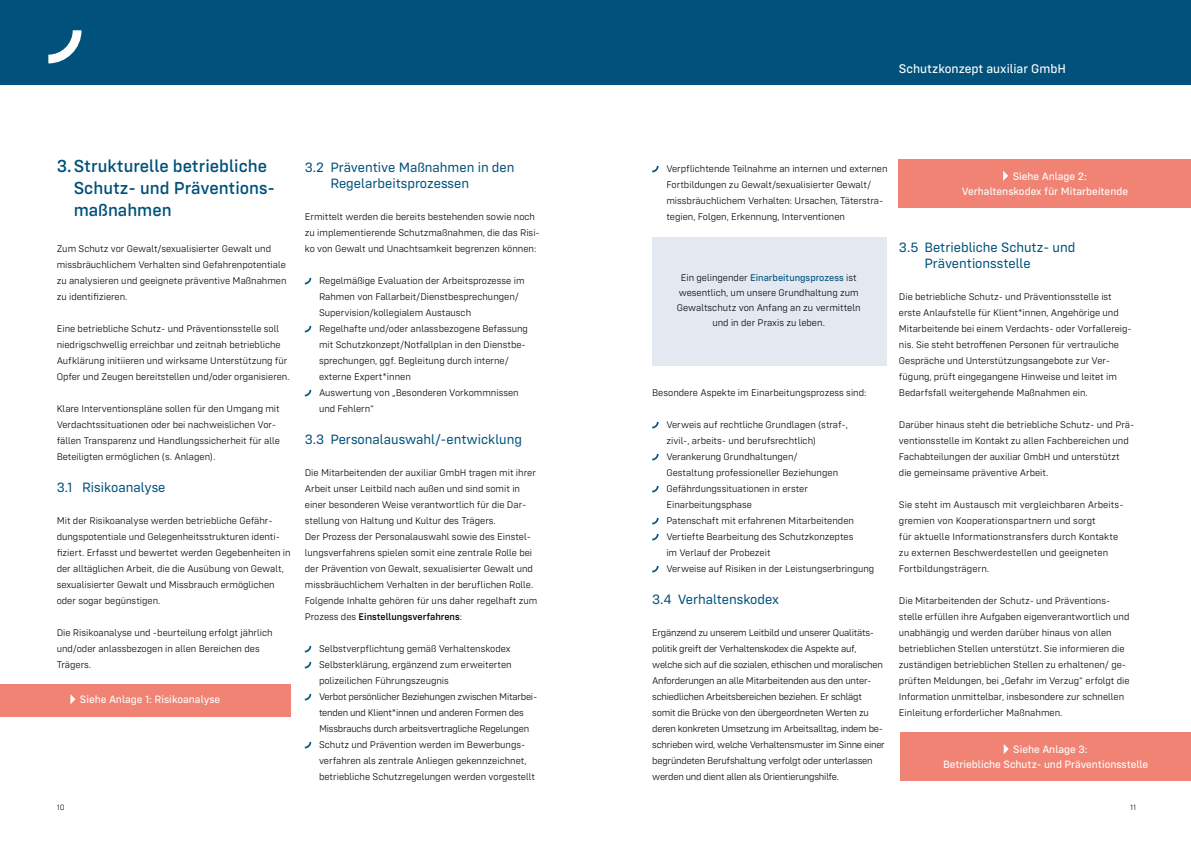
<style>
.page{position:relative;width:1191px;height:842px;background:#fff}
.page>*{position:absolute;margin:0;border:0;box-sizing:border-box;transform-origin:0 0}
.t1{font:500 18px/22px "Config Rounded";color:#00517b}
.t2{font:14px/16px "Config Rounded";color:#00517b}
.t3{font:13px "Config Rounded Text";color:#fff}
.t4{font:11px/15px "Config Rounded Text";color:#fff}
.t5{font:300 10px/16px "Config Rounded";color:#000}
.t6{font:300 10px/16px "Config Rounded";letter-spacing:-.02em;color:#000}
.t7{font:10px "Config Rounded Text";color:#00517b}
.t8{font:300 8px "Config Rounded";color:#000}
.s1{font-weight:500}
.s2{font-family:"Config Rounded";font-weight:300;color:#000}
</style>
<div class="page">
<div style="left:900px;top:733px;width:291px;height:48px;background:#f08373"></div>
<svg style="left:1003px;top:744px;width:5px;height:10px"></svg>
<div style="left:899px;top:159px;width:292px;height:48px;background:#f08373"></div>
<svg style="left:1003px;top:171px;width:5px;height:10px"></svg>
<div style="left:0;top:684px;width:291px;height:32px;background:#f08373"></div>
<svg style="left:70px;top:694px;width:5px;height:10px"></svg>
<div style="left:0;top:0;width:1191px;height:85px;background:#00517b"></div>
<svg style="left:48px;top:30px;width:33px;height:33px"></svg>
<svg style="left:652px;top:166px;width:6px;height:6px"></svg>
<svg style="left:652px;top:422px;width:6px;height:6px"></svg>
<svg style="left:652px;top:454px;width:6px;height:6px"></svg>
<svg style="left:652px;top:486px;width:6px;height:6px"></svg>
<svg style="left:652px;top:518px;width:6px;height:6px"></svg>
<svg style="left:652px;top:534px;width:6px;height:6px"></svg>
<svg style="left:652px;top:566px;width:6px;height:6px"></svg>
<svg style="left:305px;top:278px;width:6px;height:6px"></svg>
<svg style="left:305px;top:326px;width:6px;height:6px"></svg>
<svg style="left:305px;top:390px;width:6px;height:6px"></svg>
<svg style="left:305px;top:646px;width:6px;height:6px"></svg>
<svg style="left:305px;top:662px;width:6px;height:6px"></svg>
<svg style="left:305px;top:694px;width:6px;height:6px"></svg>
<svg style="left:305px;top:742px;width:6px;height:6px"></svg>
<div style="left:652px;top:238px;width:235px;height:128px;background:#e4e9f1"></div>
<h1 class="t1" style="left:74px;top:155px;width:203px;text-indent:-17px">3.Strukturelle betriebliche<br>Schutz- und Präventions&shy;maßnahmen</h1>
<p class="t5" style="left:57px;top:241px;width:231px">Zum Schutz vor Gewalt/sexualisierter Gewalt und missbräuchlichem Verhalten sind Gefahrenpotentiale zu analysieren und geeignete präventive Maßnahmen zu identifizieren.</p>
<p class="t5" style="left:57px;top:321px;width:234px">Eine betriebliche Schutz- und Präventionsstelle soll niedrigschwellig erreichbar und zeitnah betriebliche Aufklärung initiieren und wirksame Unterstützung für Opfer und Zeugen bereitstellen und/oder organisieren.</p>
<p class="t5" style="left:57px;top:401px;width:225px">Klare Interventionspläne sollen für den Umgang mit Verdachtssituationen oder bei nachweislichen Vor&shy;fällen Transparenz und Handlungssicherheit für alle Beteiligten ermöglichen (s. Anlagen).</p>
<h2 class="t2" style="left:57px;top:480px;width:110px">3.1 Risikoanalyse</h2>
<p class="t5" style="left:57px;top:513px;width:235px">Mit der Risikoanalyse werden betriebliche Gefähr&shy;dungspotentiale und Gelegenheitsstrukturen identi&shy;fiziert. Erfasst und bewertet werden Gegebenheiten in der alltäglichen Arbeit, die die Ausübung von Gewalt, sexualisierter Gewalt und Missbrauch ermöglichen oder sogar begünstigen.</p>
<p class="t5" style="left:57px;top:625px;width:217px">Die Risikoanalyse und -beurteilung erfolgt jährlich und/oder anlassbezogen in allen Bereichen des<br>Trägers.</p>
<p class="t4" style="left:80px;top:692px;width:142px">Siehe Anlage 1: Risikoanalyse</p>
<h2 class="t2" style="left:330px;top:160px;width:186px;text-indent:-26px">3.2 Präventive Maßnahmen in den<br>Regelarbeitsprozessen</h2>
<p class="t5" style="left:305px;top:209px;width:236px">Ermittelt werden die bereits bestehenden sowie noch zu implementierende Schutzmaßnahmen, die das Risi&shy;ko von Gewalt und Unachtsamkeit begrenzen können:</p>
<p class="t5" style="left:319px;top:273px;width:210px">Regelmäßige Evaluation der Arbeitsprozesse im Rahmen von Fallarbeit/Dienstbesprechungen/ Supervision/kollegialem Austausch<br>Regelhafte und/oder anlassbezogene Befassung mit Schutzkonzept/Notfallplan in den Dienstbe&shy;sprechungen, ggf. Begleitung durch interne/ externe Expert*innen<br>Auswertung von „Besonderen Vorkommnissen und Fehlern“</p>
<h2 class="t2" style="left:305px;top:432px;width:219px">3.3 Personalauswahl/-entwicklung</h2>
<p class="t5" style="left:305px;top:465px;width:234px">Die Mitarbeitenden der auxiliar GmbH tragen mit ihrer Arbeit unser Leitbild nach außen und sind somit in einer besonderen Weise verantwortlich für die Dar&shy;stellung von Haltung und Kultur des Trägers.<br>Der Prozess der Personalauswahl sowie des Einstel&shy;lungsverfahrens spielen somit eine zentrale Rolle bei der Prävention von Gewalt, sexualisierter Gewalt und missbräuchlichem Verhalten in der beruflichen Rolle.<br>Folgende Inhalte gehören für uns daher regelhaft zum Prozess des <span class="s1">Einstellungsverfahrens</span>:</p>
<p class="t5" style="left:319px;top:641px;width:220px">Selbstverpflichtung gemäß Verhaltenskodex Selbsterklärung, ergänzend zum erweiterten polizeilichen Führungszeugnis<br>Verbot persönlicher Beziehungen zwischen Mitarbei&shy;tenden und Klient*innen und anderen Formen des Missbrauchs durch arbeitsvertragliche Regelungen Schutz und Prävention werden im Bewerbungs&shy;verfahren als zentrale Anliegen gekennzeichnet, betriebliche Schutzregelungen werden vorgestellt</p>
<h3 class="t3" style="left:899px;top:62px;width:169px">Schutzkonzept auxiliar GmbH</h3>
<p class="t5" style="left:666px;top:161px;width:223px">Verpflichtende Teilnahme an internen und externen Fortbildungen zu Gewalt/sexualisierter Gewalt/ missbräuchlichem Verhalten: Ursachen, Täterstra&shy;tegien, Folgen, Erkennung, Interventionen</p>
<p class="t7" style="left:681px;top:272px;width:177px"><span class="s2">Ein gelingender</span> Einarbeitungsprozess <span class="s2">ist</span></p>
<p class="t5" style="left:677px;top:285px;width:185px;line-height:15px;text-align:center">wesentlich, um unsere Grundhaltung zum<br>Gewaltschutz von Anfang an zu vermitteln und in der Praxis zu leben.</p>
<p class="t5" style="left:652px;top:385px;width:216px">Besondere Aspekte im Einarbeitungsprozess sind:</p>
<p class="t5" style="left:666px;top:417px;width:209px">Verweis auf rechtliche Grundlagen (straf-,<br>zivil-, arbeits- und berufsrechtlich)<br>Verankerung Grundhaltungen/<br>Gestaltung professioneller Beziehungen Gefährdungssituationen in erster Einarbeitungsphase<br>Patenschaft mit erfahrenen Mitarbeitenden Vertiefte Bearbeitung des Schutzkonzeptes<br>im Verlauf der Probezeit<br>Verweise auf Risiken in der Leistungserbringung</p>
<h2 class="t2" style="left:652px;top:592px;width:128px">3.4 Verhaltenskodex</h2>
<p class="t6" style="left:652px;top:625px;width:234px">Ergänzend zu unserem Leitbild und unserer Qualitäts&shy;politik greift der Verhaltenskodex die Aspekte auf, welche sich auf die sozialen, ethischen und moralischen Anforderungen an alle Mitarbeitenden aus den unter&shy;schiedlichen Arbeitsbereichen beziehen. Er schlägt somit die Brücke von den übergeordneten Werten zu deren konkreten Umsetzung im Arbeitsalltag, indem be&shy;schrieben wird, welche Verhaltensmuster im Sinne einer begründeten Berufshaltung verfolgt oder unterlassen werden und dient allen als Orientierungshilfe.</p>
<p class="t4" style="left:961px;top:169px;width:168px;text-indent:51px">Siehe Anlage 2:<br>Verhaltenskodex für Mitarbeitende</p>
<h2 class="t2" style="left:924px;top:240px;width:152px;text-indent:-26px">3.5 Betriebliche Schutz- und<br>Präventionsstelle</h2>
<p class="t5" style="left:899px;top:289px;width:234px">Die betriebliche Schutz- und Präventionsstelle ist erste Anlaufstelle für Klient*innen, Angehörige und Mitarbeitende bei einem Verdachts- oder Vorfallereig&shy;nis. Sie steht betroffenen Personen für vertrauliche Gespräche und Unterstützungsangebote zur Ver&shy;fügung, prüft eingegangene Hinweise und leitet im Bedarfsfall weitergehende Maßnahmen ein.</p>
<p class="t5" style="left:899px;top:417px;width:237px">Darüber hinaus steht die betriebliche Schutz- und Prä&shy;ventionsstelle im Kontakt zu allen Fachbereichen und Fachabteilungen der auxiliar GmbH und unterstützt die gemeinsame präventive Arbeit.</p>
<p class="t5" style="left:899px;top:497px;width:226px">Sie steht im Austausch mit vergleichbaren Arbeits&shy;gremien von Kooperationspartnern und sorgt<br>für aktuelle Informationstransfers durch Kontakte zu externen Beschwerdestellen und geeigneten Fortbildungsträgern.</p>
<p class="t5" style="left:899px;top:593px;width:232px">Die Mitarbeitenden der Schutz- und Präventions&shy;stelle erfüllen ihre Aufgaben eigenverantwortlich und unabhängig und werden darüber hinaus von allen betrieblichen Stellen unterstützt. Sie informieren die zuständigen betrieblichen Stellen zu erhaltenen/ ge&shy;prüften Meldungen, bei „Gefahr im Verzug“ erfolgt die Information unmittelbar, insbesondere zur schnellen Einleitung erforderlicher Maßnahmen.</p>
<p class="t4" style="left:943px;top:742px;width:207px;text-indent:70px">Siehe Anlage 3:<br>Betriebliche Schutz- und Präventionsstelle</p>
<p class="t8" style="left:57px;top:802px;width:9px">10</p>
<p class="t8" style="left:1130px;top:802px;width:7px">11</p>
</div>
